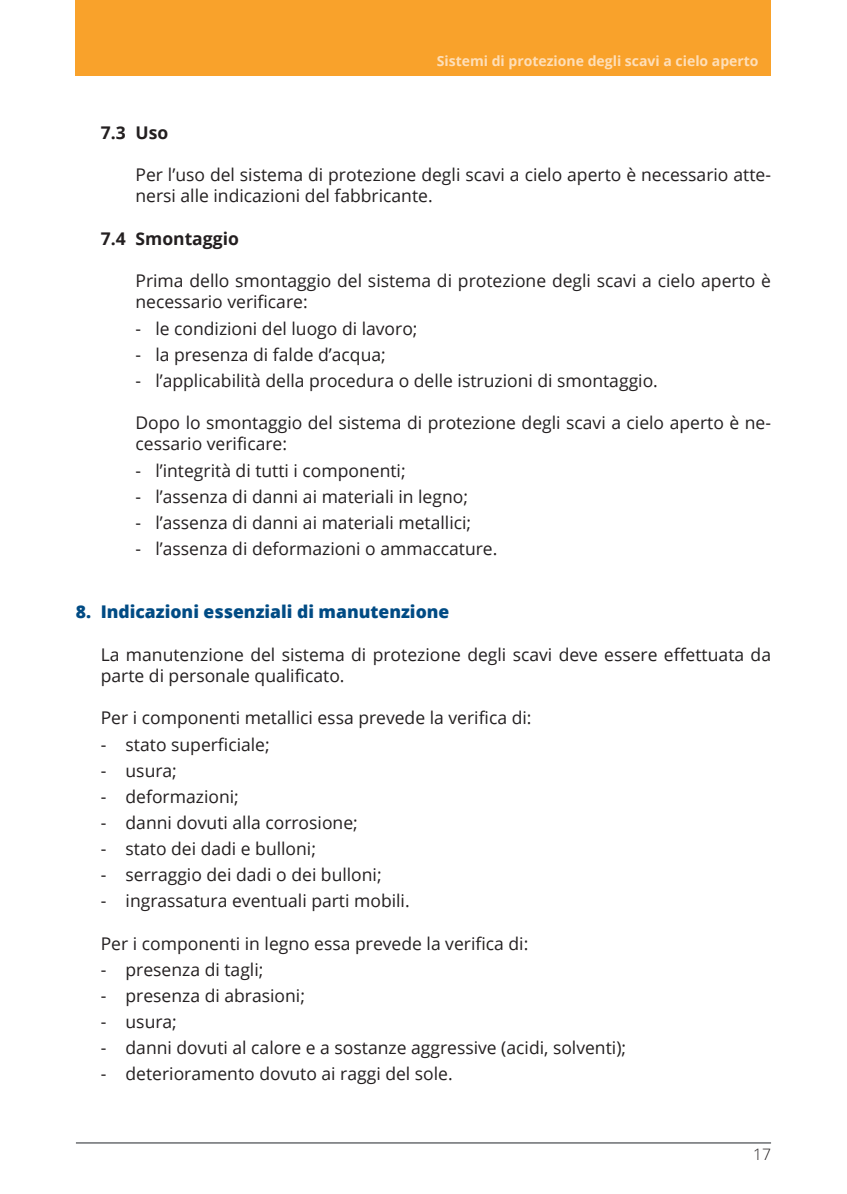
<style>
.page{position:relative;width:847px;height:1194px;background:#fff}
.page>*{position:absolute;margin:0;border:0;box-sizing:border-box;transform-origin:0 0}
.t1{font:17.5px/21.2px "Open Sans";color:#231f20}
.t2{font:800 17.5px "Open Sans";color:#004b84}
.t3{font:700 17.5px "Open Sans";color:#231f20}
.t4{font:300 15.75px "Open Sans";color:#231f20}
.t5{font:700 14px "Open Sans";color:#fedfb9}
</style>
<div class="page">
<div style="left:76px;top:0;width:694px;height:76px;background:#f9a22b"></div>
<hr style="left:76px;top:1142px;width:694px;height:1px;background:#808285">
<p class="t5" style="left:436px;top:51px;width:323px">Sistemi di protezione degli scavi a cielo aperto</p>
<p class="t3" style="left:101px;top:120px;width:69px">7.3 Uso</p>
<p class="t1" style="left:135px;top:164px;width:636px">Per l’uso del sistema di protezione degli scavi a cielo aperto è necessario atte&shy;nersi alle indicazioni del fabbricante.</p>
<p class="t3" style="left:101px;top:226px;width:139px">7.4 Smontaggio</p>
<p class="t1" style="left:135px;top:270px;width:636px">Prima dello smontaggio del sistema di protezione degli scavi a cielo aperto è necessario verificare:</p>
<p class="t1" style="left:135px;top:317px;width:283px">- le condizioni del luogo di lavoro;</p>
<p class="t1" style="left:135px;top:343px;width:252px">- la presenza di falde d’acqua;</p>
<p class="t1" style="left:135px;top:369px;width:523px">- l’applicabilità della procedura o delle istruzioni di smontaggio.</p>
<p class="t1" style="left:135px;top:412px;width:636px">Dopo lo smontaggio del sistema di protezione degli scavi a cielo aperto è ne&shy;cessario verificare:</p>
<p class="t1" style="left:135px;top:459px;width:271px">- l’integrità di tutti i componenti;</p>
<p class="t1" style="left:135px;top:485px;width:334px">- l’assenza di danni ai materiali in legno;</p>
<p class="t1" style="left:135px;top:511px;width:337px">- l’assenza di danni ai materiali metallici;</p>
<p class="t1" style="left:135px;top:537px;width:363px">- l’assenza di deformazioni o ammaccature.</p>
<p class="t2" style="left:76px;top:599px;width:375px">8. Indicazioni essenziali di manutenzione</p>
<p class="t1" style="left:101px;top:643px;width:671px">La manutenzione del sistema di protezione degli scavi deve essere effettuata da parte di personale qualificato.</p>
<p class="t1" style="left:101px;top:707px;width:432px">Per i componenti metallici essa prevede la verifica di:</p>
<p class="t1" style="left:101px;top:733px;width:170px">- stato superficiale;</p>
<p class="t1" style="left:101px;top:759px;width:78px">- usura;</p>
<p class="t1" style="left:101px;top:785px;width:140px">- deformazioni;</p>
<p class="t1" style="left:101px;top:811px;width:258px">- danni dovuti alla corrosione;</p>
<p class="t1" style="left:101px;top:837px;width:217px">- stato dei dadi e bulloni;</p>
<p class="t1" style="left:101px;top:863px;width:282px">- serraggio dei dadi o dei bulloni;</p>
<p class="t1" style="left:101px;top:890px;width:310px">- ingrassatura eventuali parti mobili.</p>
<p class="t1" style="left:101px;top:932px;width:429px">Per i componenti in legno essa prevede la verifica di:</p>
<p class="t1" style="left:101px;top:958px;width:164px">- presenza di tagli;</p>
<p class="t1" style="left:101px;top:984px;width:206px">- presenza di abrasioni;</p>
<p class="t1" style="left:101px;top:1010px;width:78px">- usura;</p>
<p class="t1" style="left:101px;top:1036px;width:526px">- danni dovuti al calore e a sostanze aggressive (acidi, solventi);</p>
<p class="t1" style="left:101px;top:1063px;width:353px">- deterioramento dovuto ai raggi del sole.</p>
<p class="t4" style="left:752px;top:1143px;width:19px">17</p>
</div>
